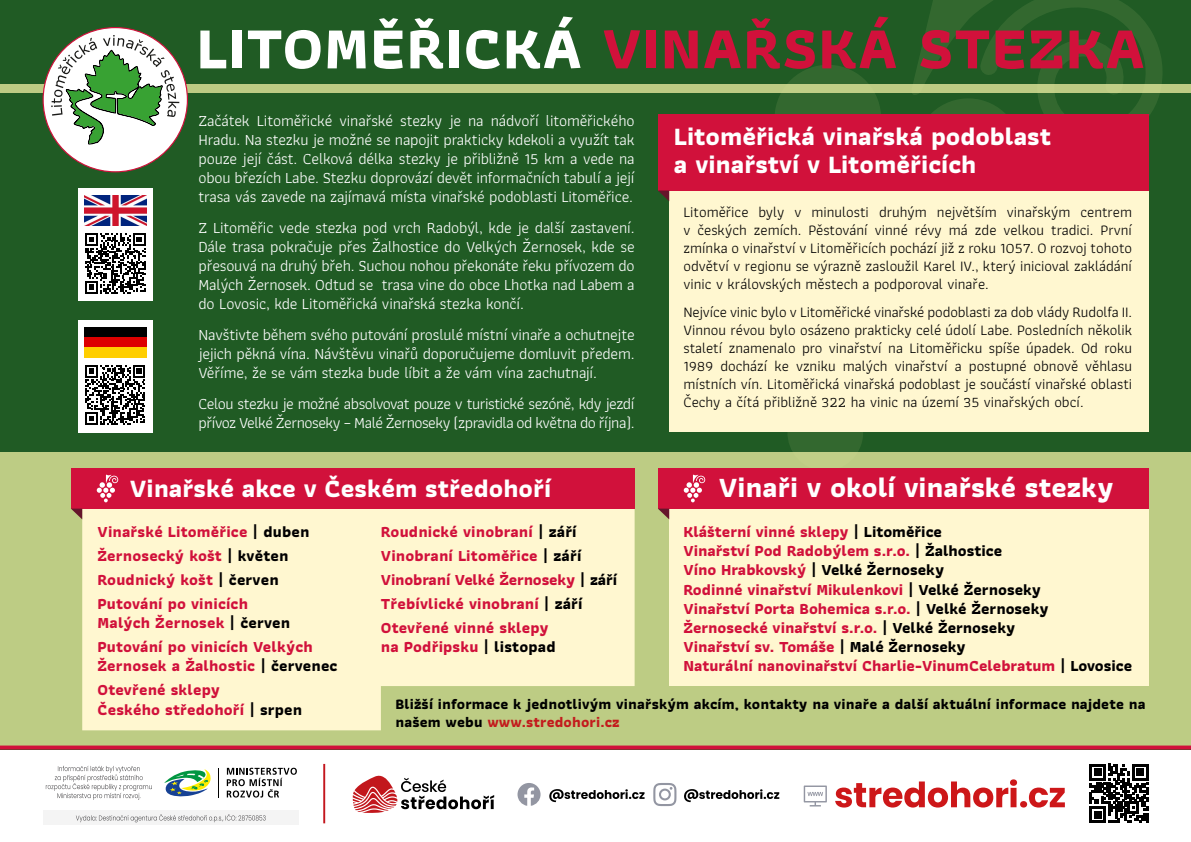
<style>
.page{position:relative;width:1191px;height:842px;background:#fff}
.page>*{position:absolute;margin:0;border:0;box-sizing:border-box;transform-origin:0 0}
.t1{font:700 61px "Athiti";letter-spacing:.015em;color:#d1113b}
.t2{font:700 29px "Athiti";color:#fff}
.t3{font:700 26px/28px "Athiti";color:#fff}
.t4{font:16px/19px "Athiti";letter-spacing:-.01em;color:#fff;text-align:justify}
.t5{font:700 16px/24px "Athiti";color:#d1113b}
.t6{font:16px/19px "Athiti";letter-spacing:-.03em;color:#fff}
.t7{font:15px/18px "Athiti";color:#000;text-align:justify}
.t8{font:700 15px/18px "Athiti";letter-spacing:.01em;color:#000}
.s1{color:#fff}
.s2{font-family:"Gotham";color:#000}
.s3{color:#000}
.s4{color:#c31b1d}
</style>
<div class="page">
<div style="left:0;top:0;width:1191px;height:749px;background:#205b24"></div>
<div style="left:0;top:452px;width:1191px;height:296px;background:#bdcc84"></div>
<svg style="left:0;top:745px;width:1191px;height:4px;fill:#d1113b"></svg>
<hr style="left:323px;top:764px;width:2px;height:59px;background:#c3171e">
<div style="left:669px;top:186px;width:479px;height:246px;background:#fff7d0"></div>
<div style="left:658px;top:114px;width:490px;height:76px;background:#d1113b"></div>
<svg style="left:658px;top:190px;width:11px;height:11px"></svg>
<div style="left:78px;top:188px;width:75px;height:113px;background:#fff"></div>
<svg style="left:85px;top:233px;width:60px;height:61px"></svg>
<img style="left:84px;top:195px;width:62px;height:31px">
<div style="left:78px;top:320px;width:75px;height:112px;background:#fff"></div>
<svg style="left:85px;top:365px;width:60px;height:60px"></svg>
<div style="left:84px;top:327px;width:51px;height:31px;background:#000"></div>
<div style="left:84px;top:337px;width:51px;height:21px;background:#d00"></div>
<div style="left:84px;top:347px;width:51px;height:11px;background:#ffce00"></div>
<div style="left:95px;top:327px;width:51px;height:31px;background:#000"></div>
<div style="left:95px;top:337px;width:51px;height:21px;background:#d00"></div>
<div style="left:95px;top:347px;width:51px;height:11px;background:#ffce00"></div>
<svg style="left:82px;top:509px;width:552px;height:221px;fill:#fff7d0"></svg>
<div style="left:669px;top:509px;width:479px;height:177px;background:#fff7d0"></div>
<div style="left:658px;top:468px;width:490px;height:41px;background:#d1113b"></div>
<svg style="left:658px;top:509px;width:11px;height:10px"></svg>
<svg style="left:683px;top:0;width:482px;height:502px"></svg>
<div style="left:71px;top:468px;width:563px;height:41px;background:#d1113b"></div>
<svg style="left:71px;top:509px;width:11px;height:10px"></svg>
<svg style="left:97px;top:475px;width:21px;height:27px"></svg>
<div style="left:0;top:85px;width:1191px;height:8px;background:#bdcc84"></div>
<div style="left:43px;top:28px;width:144px;height:144px;background:#fff;border-radius:50%"></div>
<svg style="left:51px;top:35px;width:128px;height:109px"></svg>
<svg style="left:835px;top:779px;width:229px;height:28px"></svg>
<svg style="left:803px;top:785px;width:24px;height:21px"></svg>
<svg style="left:549px;top:789px;width:95px;height:13px"></svg>
<svg style="left:684px;top:789px;width:95px;height:13px"></svg>
<svg style="left:653px;top:783px;width:23px;height:23px"></svg>
<svg style="left:517px;top:783px;width:23px;height:23px"></svg>
<svg style="left:353px;top:775px;width:141px;height:38px"></svg>
<svg style="left:1089px;top:764px;width:59px;height:59px"></svg>
<svg style="left:218px;top:768px;width:1px;height:29px"></svg>
<svg style="left:227px;top:768px;width:70px;height:29px"></svg>
<svg style="left:164px;top:769px;width:47px;height:28px"></svg>
<svg style="left:46px;top:766px;width:106px;height:34px"></svg>
<div style="left:43px;top:810px;width:256px;height:15px;background:#f4f4f4"></div>
<svg style="left:76px;top:814px;width:190px;height:8px"></svg>
<h1 class="t1" style="left:196px;top:1px;width:950px"><span class="s1">LITOMĚŘICKÁ</span> VINAŘSKÁ STEZKA</h1>
<p class="t4" style="left:198px;top:112px;width:437px">Začátek Litoměřické vinařské stezky je na nádvoří litoměřického Hradu. Na stezku je možné se napojit prakticky kdekoli a využít tak pouze její část. Celková délka stezky je přibližně 15 km a vede na obou březích Labe. Stezku doprovází devět informačních tabulí a její trasa vás zavede na zajímavá místa vinařské podoblasti Litoměřice.</p>
<p class="t4" style="left:198px;top:219px;width:437px">Z Litoměřic vede stezka pod vrch Radobýl, kde je další zastavení.<br>Dále trasa pokračuje přes Žalhostice do Velkých Žernosek, kde se přesouvá na druhý břeh. Suchou nohou překonáte řeku přívozem do Malých Žernosek. Odtud se trasa vine do obce Lhotka nad Labem a do Lovosic, kde Litoměřická vinařská stezka končí.</p>
<p class="t4" style="left:198px;top:325px;width:437px">Navštivte během svého putování proslulé místní vinaře a ochutnejte jejich pěkná vína. Návštěvu vinařů doporučujeme domluvit předem.<br>Věříme, že se vám stezka bude líbit a že vám vína zachutnají.</p>
<p class="t6" style="left:198px;top:394px;width:437px">Celou stezku je možné absolvovat pouze v turistické sezóně, kdy jezdí přívoz Velké Žernoseky – Malé Žernoseky (zpravidla od května do října).</p>
<h3 class="t3" style="left:674px;top:123px;width:379px">Litoměřická vinařská podoblast a vinařství v Litoměřicích</h3>
<p class="t7" style="left:683px;top:203px;width:450px">Litoměřice byly v minulosti druhým největším vinařským centrem v českých zemích. Pěstování vinné révy má zde velkou tradici. První zmínka o vinařství v Litoměřicích pochází již z roku 1057. O rozvoj tohoto odvětví v regionu se výrazně zasloužil Karel IV., který inicioval zakládání vinic v královských městech a podporoval vinaře.</p>
<p class="t7" style="left:683px;top:303px;width:450px">Nejvíce vinic bylo v Litoměřické vinařské podoblasti za dob vlády Rudolfa II.<br>Vinnou révou bylo osázeno prakticky celé údolí Labe. Posledních několik staletí znamenalo pro vinařství na Litoměřicku spíše úpadek. Od roku 1989 dochází ke vzniku malých vinařství a postupné obnově věhlasu místních vín. Litoměřická vinařská podoblast je součástí vinařské oblasti Čechy a čítá přibližně 322 ha vinic na území 35 vinařských obcí.</p>
<h3 class="t3" style="left:130px;top:475px;width:423px">Vinařské akce v Českém středohoří</h3>
<h2 class="t2" style="left:719px;top:465px;width:396px">Vinaři v okolí vinařské stezky</h2>
<p class="t5" style="left:98px;top:520px;width:213px">Vinařské Litoměřice <span class="s2">|</span> <span class="s3">duben<br></span>Žernosecký košt <span class="s2">|</span> <span class="s3">květen<br></span>Roudnický košt <span class="s2">|</span> <span class="s3">červen<br></span>Putování po vinicích</p>
<p class="t5" style="left:98px;top:611px;width:217px">Malých Žernosek <span class="s2">|</span> <span class="s3">červen<br></span>Putování po vinicích Velkých</p>
<p class="t5" style="left:98px;top:654px;width:241px">Žernosek a Žalhostic <span class="s2">|</span> <span class="s3">červenec<br></span>Otevřené sklepy</p>
<p class="t5" style="left:98px;top:697px;width:206px">Českého středohoří <span class="s2">|</span> <span class="s3">srpen</span></p>
<p class="t5" style="left:381px;top:520px;width:238px">Roudnické vinobraní <span class="s2">|</span> <span class="s3">září<br></span>Vinobraní Litoměřice <span class="s2">|</span> <span class="s3">září<br></span>Vinobraní Velké Žernoseky <span class="s2">|</span> <span class="s3">září<br></span>Třebívlické vinobraní <span class="s2">|</span> <span class="s3">září<br></span>Otevřené vinné sklepy</p>
<p class="t5" style="left:381px;top:635px;width:176px">na Podřipsku <span class="s2">|</span> <span class="s3">listopad</span></p>
<p class="t5" style="left:683px;top:522px;width:450px;line-height:19.2px">Klášterní vinné sklepy <span class="s2">|</span> <span class="s3">Litoměřice<br></span>Vinařství Pod Radobýlem s.r.o. <span class="s2">|</span> <span class="s3">Žalhostice<br></span>Víno Hrabkovský <span class="s2">|</span> <span class="s3">Velké Žernoseky<br></span>Rodinné vinařství Mikulenkovi <span class="s2">|</span> <span class="s3">Velké Žernoseky<br></span>Vinařství Porta Bohemica s.r.o. <span class="s2">|</span> <span class="s3">Velké Žernoseky </span>Žernosecké vinařství s.r.o. <span class="s2">|</span> <span class="s3">Velké Žernoseky<br></span>Vinařství sv. Tomáše <span class="s2">|</span> <span class="s3">Malé Žernoseky<br></span>Naturální nanovinařství Charlie-VinumCelebratum <span class="s2">|</span> <span class="s3">Lovosice</span></p>
<p class="t8" style="left:395px;top:695px;width:751px">Bližší informace k jednotlivým vinařským akcím, kontakty na vinaře a další aktuální informace najdete na našem webu <span class="s4">www.stredohori.cz</span></p>
</div>
